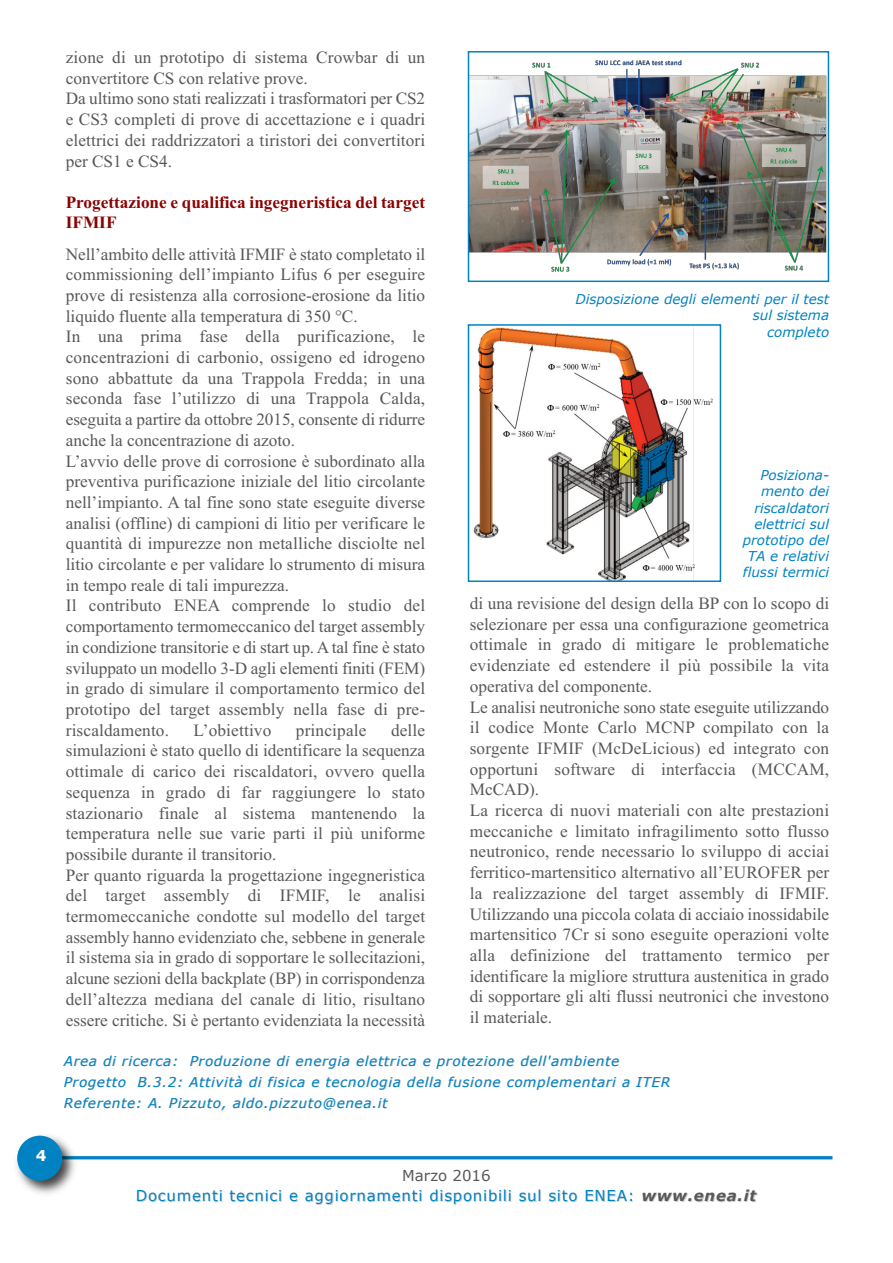
<style>
.page{position:relative;width:893px;height:1263px;background:#fff}
.page>*{position:absolute;margin:0;border:0;box-sizing:border-box;transform-origin:0 0}
.t1{font:17.25px/20.7px "Times New Roman";color:#57585a}
.t2{font:700 17.25px/20.7px "Times New Roman";color:#8b0202}
.t3{font:15px/20.9px "Verdana";letter-spacing:.05em;color:#0082c3;text-align:center}
.t4{font:700 15px "Verdana";color:#fff}
.t5{font:italic 13.5px/21px "Verdana";letter-spacing:.05em;color:#0082c3}
.t6{font:italic 13.5px/16.2px "Verdana";color:#0082c3;text-align:right}
.s1{color:#57585a}
.s2{font-weight:700;font-style:italic;color:#57585a}
</style>
<div class="page">
<img style="left:81px;top:51px;width:752px;height:1109px">
<img style="left:16px;top:1135px;width:65px;height:59px">
<div style="left:17px;top:1136px;width:45px;height:45px;background:#0082c3;border-radius:50%"></div>
<img style="left:471px;top:56px;width:355px;height:221px">
<div style="left:468px;top:51px;width:361px;height:231px;border:2px solid #0082c3"></div>
<img style="left:472px;top:328px;width:246px;height:251px">
<div style="left:468px;top:324px;width:253px;height:258px;border:2px solid #0082c3"></div>
<p class="t4" style="left:36px;top:1146px;width:12px">4</p>
<p class="t1" style="left:66px;top:47px;width:361px">zione di un prototipo di sistema Crowbar di un convertitore CS con relative prove.<br>Da ultimo sono stati realizzati i trasformatori per CS2 e CS3 completi di prove di accettazione e i quadri elettrici dei raddrizzatori a tiristori dei convertitori per CS1 e CS4.</p>
<p class="t2" style="left:66px;top:191px;width:361px">Progettazione e qualifica ingegneristica del target<br>IFMIF</p>
<p class="t1" style="left:66px;top:243px;width:361px">Nell’ambito delle attività IFMIF è stato completato il commissioning dell’impianto Lifus 6 per eseguire prove di resistenza alla corrosione-erosione da litio liquido fluente alla temperatura di 350 °C.<br>In una prima fase della purificazione, le concentrazioni di carbonio, ossigeno ed idrogeno sono abbattute da una Trappola Fredda; in una seconda fase l’utilizzo di una Trappola Calda, eseguita a partire da ottobre 2015, consente di ridurre anche la concentrazione di azoto.<br>L’avvio delle prove di corrosione è subordinato alla preventiva purificazione iniziale del litio circolante nell’impianto. A tal fine sono state eseguite diverse analisi (offline) di campioni di litio per verificare le quantità di impurezze non metalliche disciolte nel litio circolante e per validare lo strumento di misura in tempo reale di tali impurezza.<br>Il contributo ENEA comprende lo studio del comportamento termomeccanico del target assembly in condizione transitorie e di start up. A tal fine è stato sviluppato un modello 3-D agli elementi finiti (FEM) in grado di simulare il comportamento termico del prototipo del target assembly nella fase di pre&shy;riscaldamento.</p>
<p class="t1" style="left:66px;top:719px;width:361px;text-indent:325px">delle simulazioni è stato quello di identificare la sequenza ottimale di carico dei riscaldatori, ovvero quella sequenza in grado di far raggiungere lo stato stazionario finale al sistema mantenendo la temperatura nelle sue varie parti il più uniforme possibile durante il transitorio.<br>Per quanto riguarda la progettazione ingegneristica del target assembly di IFMIF, le analisi termomeccaniche condotte sul modello del target assembly hanno evidenziato che, sebbene in generale il sistema sia in grado di sopportare le sollecitazioni, alcune sezioni della backplate (BP) in corrispondenza dell’altezza mediana del canale di litio, risultano essere critiche. Si è pertanto evidenziata la necessità</p>
<p class="t1" style="left:194px;top:719px;width:79px">L’obiettivo</p>
<p class="t1" style="left:296px;top:719px;width:72px">principale</p>
<p class="t6" style="left:575px;top:291px;width:255px">Disposizione degli elementi per il test sul sistema<br>completo</p>
<p class="t6" style="left:743px;top:467px;width:88px">Posiziona&shy;mento dei riscaldatori elettrici sul prototipo del<br>TA e relativi flussi termici</p>
<p class="t1" style="left:470px;top:593px;width:361px">di una revisione del design della BP con lo scopo di selezionare per essa una configurazione geometrica ottimale in grado di mitigare le problematiche evidenziate ed estendere il più possibile la vita operativa del componente.<br>Le analisi neutroniche sono state eseguite utilizzando il codice Monte Carlo MCNP compilato con la sorgente IFMIF (McDeLicious) ed integrato con opportuni software di interfaccia (MCCAM, McCAD).<br>La ricerca di nuovi materiali con alte prestazioni meccaniche e limitato infragilimento sotto flusso neutronico, rende necessario lo sviluppo di acciai ferritico-martensitico alternativo all’EUROFER per la realizzazione del target assembly di IFMIF.<br>Utilizzando una piccola colata di acciaio inossidabile martensitico 7Cr si sono eseguite operazioni volte alla definizione del trattamento termico per identificare la migliore struttura austenitica in grado di sopportare gli alti flussi neutronici che investono il materiale.</p>
<p class="t5" style="left:64px;top:1050px;width:608px">Area di ricerca: Produzione di energia elettrica e protezione dell'ambiente<br>Progetto B.3.2: Attività di fisica e tecnologia della fusione complementari a ITER<br>Referente: A. Pizzuto, aldo.pizzuto@enea.it</p>
<p class="t3" style="left:136px;top:1164px;width:622px"><span class="s1">Marzo 2016<br></span>Documenti tecnici e aggiornamenti disponibili sul sito ENEA: <span class="s2">www.enea.it</span></p>
</div>
